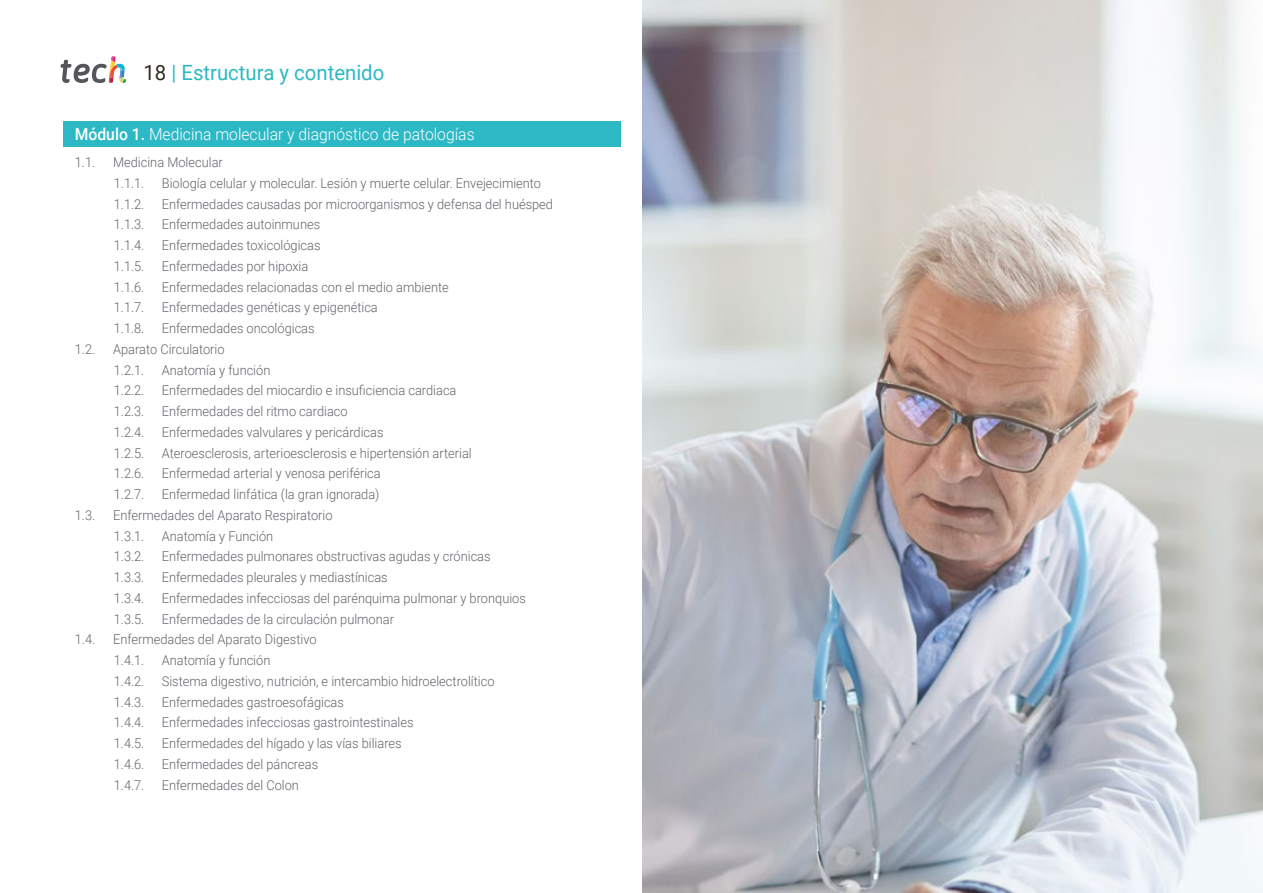
<style>
.page{position:relative;width:1263px;height:893px;background:#fff}
.page>*{position:absolute;margin:0;border:0;box-sizing:border-box;transform-origin:0 0}
.t1{font:21px "Roboto";color:#2db8c5}
.t2{font:300 16.5px "Roboto";color:#fff;scale:.95 1}
.t3{font:300 13.5px/20.7px "Roboto";color:#61646a;scale:.95 1}
.s1{color:#312e20}
.s2{font-weight:500}
</style>
<div class="page">
<div style="left:64px;top:121px;width:557px;height:25px;background:#2db8c5"></div>
<svg style="left:61px;top:56px;width:65px;height:27px"></svg>
<img style="left:642px;top:0;width:621px;height:893px">
<h1 class="t1" style="left:144px;top:57px;width:242px"><span class="s1">18</span> | Estructura y contenido</h1>
<p class="t2" style="left:75px;top:123px;width:422px"><span class="s2">Módulo 1.</span> Medicina molecular y diagnóstico de patologías</p>
<p class="t3" style="left:75px;top:151px;width:23px">1.1.</p>
<p class="t3" style="left:113px;top:151px;width:117px">Medicina Molecular<br>1.1.1.</p>
<p class="t3" style="left:162px;top:172px;width:401px">Biología celular y molecular. Lesión y muerte celular. Envejecimiento</p>
<p class="t3" style="left:114px;top:193px;width:34px">1.1.2.</p>
<p class="t3" style="left:162px;top:193px;width:413px">Enfermedades causadas por microorganismos y defensa del huésped</p>
<p class="t3" style="left:114px;top:214px;width:34px">1.1.3.</p>
<p class="t3" style="left:162px;top:214px;width:168px">Enfermedades autoinmunes</p>
<p class="t3" style="left:114px;top:234px;width:34px">1.1.4.</p>
<p class="t3" style="left:162px;top:234px;width:169px">Enfermedades toxicológicas</p>
<p class="t3" style="left:114px;top:255px;width:34px">1.1.5.</p>
<p class="t3" style="left:162px;top:255px;width:156px">Enfermedades por hipoxia</p>
<p class="t3" style="left:114px;top:276px;width:34px">1.1.6.</p>
<p class="t3" style="left:162px;top:276px;width:304px">Enfermedades relacionadas con el medio ambiente</p>
<p class="t3" style="left:114px;top:297px;width:34px">1.1.7.</p>
<p class="t3" style="left:162px;top:297px;width:229px">Enfermedades genéticas y epigenética</p>
<p class="t3" style="left:114px;top:317px;width:34px">1.1.8.</p>
<p class="t3" style="left:162px;top:317px;width:162px">Enfermedades oncológicas</p>
<p class="t3" style="left:75px;top:338px;width:23px">1.2.</p>
<p class="t3" style="left:113px;top:338px;width:119px">Aparato Circulatorio<br>1.2.1.</p>
<p class="t3" style="left:162px;top:359px;width:116px">Anatomía y función</p>
<p class="t3" style="left:114px;top:380px;width:34px">1.2.2.</p>
<p class="t3" style="left:162px;top:380px;width:312px">Enfermedades del miocardio e insuficiencia cardiaca</p>
<p class="t3" style="left:114px;top:400px;width:34px">1.2.3.</p>
<p class="t3" style="left:162px;top:400px;width:197px">Enfermedades del ritmo cardiaco</p>
<p class="t3" style="left:114px;top:421px;width:34px">1.2.4.</p>
<p class="t3" style="left:162px;top:421px;width:235px">Enfermedades valvulares y pericárdicas</p>
<p class="t3" style="left:114px;top:442px;width:34px">1.2.5.</p>
<p class="t3" style="left:162px;top:442px;width:328px">Ateroesclerosis, arterioesclerosis e hipertensión arterial</p>
<p class="t3" style="left:114px;top:463px;width:34px">1.2.6.</p>
<p class="t3" style="left:162px;top:463px;width:232px">Enfermedad arterial y venosa periférica</p>
<p class="t3" style="left:114px;top:483px;width:34px">1.2.7.</p>
<p class="t3" style="left:162px;top:483px;width:231px">Enfermedad linfática (la gran ignorada)</p>
<p class="t3" style="left:75px;top:504px;width:23px">1.3.</p>
<p class="t3" style="left:113px;top:504px;width:232px">Enfermedades del Aparato Respiratorio<br>1.3.1.</p>
<p class="t3" style="left:162px;top:525px;width:119px">Anatomía y Función</p>
<p class="t3" style="left:114px;top:546px;width:34px">1.3.2.</p>
<p class="t3" style="left:162px;top:546px;width:348px">Enfermedades pulmonares obstructivas agudas y crónicas</p>
<p class="t3" style="left:114px;top:566px;width:34px">1.3.3.</p>
<p class="t3" style="left:162px;top:566px;width:239px">Enfermedades pleurales y mediastínicas</p>
<p class="t3" style="left:114px;top:587px;width:34px">1.3.4.</p>
<p class="t3" style="left:162px;top:587px;width:385px">Enfermedades infecciosas del parénquima pulmonar y bronquios</p>
<p class="t3" style="left:114px;top:608px;width:34px">1.3.5.</p>
<p class="t3" style="left:162px;top:608px;width:246px">Enfermedades de la circulación pulmonar</p>
<p class="t3" style="left:75px;top:629px;width:23px">1.4.</p>
<p class="t3" style="left:113px;top:629px;width:216px">Enfermedades del Aparato Digestivo<br>1.4.1.</p>
<p class="t3" style="left:162px;top:649px;width:116px">Anatomía y función</p>
<p class="t3" style="left:114px;top:670px;width:34px">1.4.2.</p>
<p class="t3" style="left:162px;top:670px;width:352px">Sistema digestivo, nutrición, e intercambio hidroelectrolítico</p>
<p class="t3" style="left:114px;top:691px;width:34px">1.4.3.</p>
<p class="t3" style="left:162px;top:691px;width:193px">Enfermedades gastroesofágicas</p>
<p class="t3" style="left:114px;top:712px;width:34px">1.4.4.</p>
<p class="t3" style="left:162px;top:712px;width:266px">Enfermedades infecciosas gastrointestinales</p>
<p class="t3" style="left:114px;top:732px;width:34px">1.4.5.</p>
<p class="t3" style="left:162px;top:732px;width:254px">Enfermedades del hígado y las vías biliares</p>
<p class="t3" style="left:114px;top:753px;width:34px">1.4.6.</p>
<p class="t3" style="left:162px;top:753px;width:166px">Enfermedades del páncreas</p>
<p class="t3" style="left:114px;top:774px;width:34px">1.4.7.</p>
<p class="t3" style="left:162px;top:774px;width:146px">Enfermedades del Colon</p>
</div>
